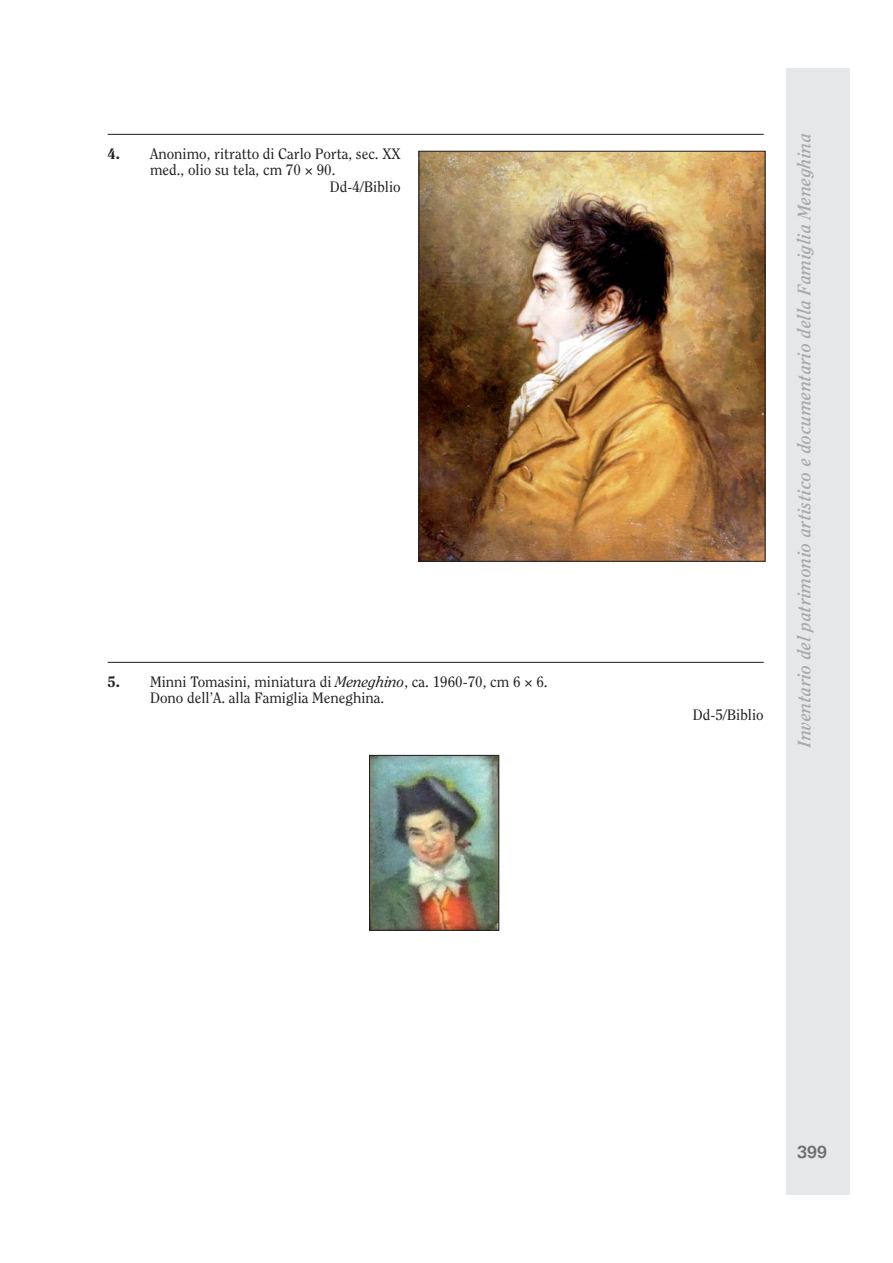
<style>
.page{position:relative;width:893px;height:1263px;background:#fff}
.page>*{position:absolute;margin:0;border:0;box-sizing:border-box;transform-origin:0 0}
.t1{font:italic 700 18px "Clearface";letter-spacing:.025em;color:#a7a9ac}
.t2{font:500 18px "Folio";color:#6d6e70}
.t3{font:15px/16.5px "Clearface";color:#231f20}
.s1{font-weight:800}
.s2{font-style:italic}
</style>
<div class="page">
<hr style="left:108px;top:134px;width:656px;height:1px;background:#231f20">
<hr style="left:108px;top:662px;width:656px;height:1px;background:#231f20">
<div style="left:786px;top:68px;width:64px;height:1127px;background:#e6e7e8"></div>
<img style="left:421px;top:153px;width:342px;height:407px">
<div style="left:419px;top:151px;width:346px;height:411px;border:1px solid #231f20"></div>
<img style="left:371px;top:757px;width:126px;height:172px">
<div style="left:369px;top:755px;width:130px;height:176px;border:1px solid #231f20"></div>
<p class="t3" style="left:108px;top:146px;width:295px"><span class="s1">4.</span> Anonimo, ritratto di Carlo Porta, sec. XX</p>
<p class="t3" style="left:150px;top:163px;width:187px">med., olio su tela, cm 70 90.</p>
<p class="t3" style="left:330px;top:179px;width:72px">Dd-4/Biblio</p>
<p class="t3" style="left:150px;top:674px;width:399px;text-indent:-43px"><span class="s1">5.</span> Minni Tomasini, miniatura di <span class="s2">Meneghino</span>, ca. 1960-70, cm 6 6.<br>Dono dell’A. alla Famiglia Meneghina.</p>
<p class="t3" style="left:693px;top:707px;width:72px">Dd-5/Biblio</p>
<p class="t1" style="left:796px;top:747px;width:615px;rotate:-90deg">Inventario del patrimonio artistico e documentario della Famiglia Meneghina</p>
<p class="t2" style="left:797px;top:1145px;width:32px">399</p>
</div>
